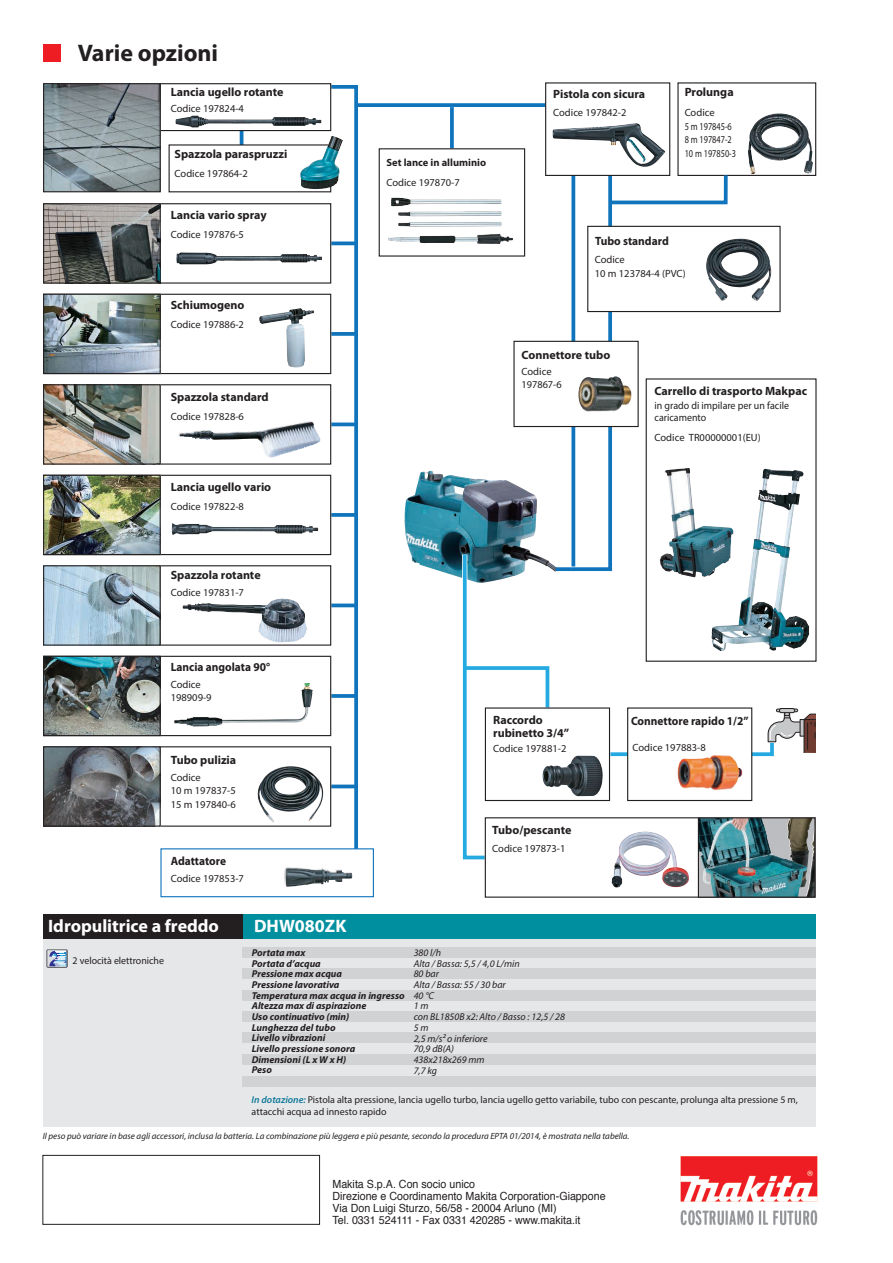
<style>
.page{position:relative;width:893px;height:1263px;background:#fff}
.page>*{position:absolute;margin:0;border:0;box-sizing:border-box;transform-origin:0 0}
.t1{font:700 24px "Myriad Pro";color:#231f20}
.t2{font:700 18px "Myriad Pro";color:#fff}
.t3{font:700 12px/13.5px "Myriad Pro";color:#231f20}
.t4{font:700 12px "Myriad Pro";color:#231f20;scale:.95 1}
.t5{font:11.25px/12px "Helvetica";color:#231f20;scale:.95 1}
.t6{font:10.5px/13.5px "Myriad Pro";color:#231f20}
.t7{font:10.5px/12px "Myriad Pro";color:#231f20;scale:.95 1}
.t8{font:700 10.5px "Myriad Pro";color:#231f20}
.t9{font:10.2px "Myriad Pro";color:#231f20}
.t10{font:italic 700 10.05px/10.6px "Myriad Pro";color:#231f20}
.t11{font:italic 10.05px/10.6px "Myriad Pro";color:#231f20}
.t12{font:9.9px/12px "Myriad Pro";color:#231f20}
.t13{font:italic 9px "Myriad Pro";color:#231f20}
.s1{font-weight:600;font-style:italic;color:#0f7999}
</style>
<div class="page">
<div style="left:42px;top:1155px;width:278px;height:70px;background:#fff;border:1px solid #231f20"></div>
<img style="left:680px;top:1156px;width:138px;height:70px">
<div style="left:43px;top:919px;width:772px;height:207px;background:#e6e7e9"></div>
<div style="left:242px;top:947px;width:573px;height:11px;background:#d1d2d4"></div>
<div style="left:242px;top:968px;width:573px;height:11px;background:#d1d2d4"></div>
<div style="left:242px;top:990px;width:573px;height:10px;background:#d1d2d4"></div>
<div style="left:242px;top:1011px;width:573px;height:11px;background:#d1d2d4"></div>
<div style="left:242px;top:1032px;width:573px;height:11px;background:#d1d2d4"></div>
<div style="left:242px;top:1054px;width:573px;height:11px;background:#d1d2d4"></div>
<div style="left:242px;top:1076px;width:573px;height:11px;background:#d1d2d4"></div>
<div style="left:44px;top:914px;width:261px;height:24px;background:#231f20"></div>
<div style="left:243px;top:914px;width:572px;height:24px;background:#008f9e"></div>
<img style="left:404px;top:471px;width:55px;height:106px">
<svg style="left:360px;top:103px;width:185px;height:4px"></svg>
<svg style="left:450px;top:107px;width:4px;height:41px"></svg>
<svg style="left:328px;top:83px;width:32px;height:765px"></svg>
<svg style="left:331px;top:241px;width:25px;height:4px"></svg>
<svg style="left:331px;top:332px;width:25px;height:4px"></svg>
<svg style="left:331px;top:422px;width:25px;height:4px"></svg>
<svg style="left:331px;top:513px;width:25px;height:4px"></svg>
<svg style="left:331px;top:603px;width:25px;height:4px"></svg>
<svg style="left:331px;top:694px;width:25px;height:4px"></svg>
<hr style="left:331px;top:785px;width:25px;height:3px;background:#1074bc">
<hr style="left:240px;top:129px;width:3px;height:17px;background:#1074bc">
<div style="left:43px;top:83px;width:288px;height:48px;background:#fff;border:1px solid #231f20"></div>
<div style="left:169px;top:144px;width:162px;height:48px;background:#fff;border:1px solid #231f20"></div>
<div style="left:44px;top:44px;width:17px;height:17px;background:#ee1d23"></div>
<div style="left:43px;top:203px;width:288px;height:81px;border:1px solid #231f20"></div>
<div style="left:43px;top:294px;width:288px;height:80px;border:1px solid #231f20"></div>
<div style="left:43px;top:384px;width:288px;height:81px;border:1px solid #231f20"></div>
<div style="left:43px;top:475px;width:288px;height:80px;border:1px solid #231f20"></div>
<div style="left:43px;top:565px;width:288px;height:81px;border:1px solid #231f20"></div>
<div style="left:43px;top:656px;width:288px;height:80px;border:1px solid #231f20"></div>
<div style="left:43px;top:746px;width:288px;height:81px;border:1px solid #231f20"></div>
<div style="left:160px;top:848px;width:214px;height:49px;background:#fff;border:1px solid #1074bc"></div>
<div style="left:379px;top:148px;width:146px;height:109px;border:1px solid #231f20"></div>
<div style="left:545px;top:82px;width:125px;height:94px;background:#fff;border:1px solid #231f20"></div>
<img style="left:45px;top:85px;width:114px;height:105px">
<div style="left:43px;top:83px;width:118px;height:109px;border:1px solid #231f20"></div>
<img style="left:45px;top:205px;width:114px;height:77px">
<div style="left:43px;top:203px;width:118px;height:81px;border:1px solid #231f20"></div>
<img style="left:45px;top:296px;width:114px;height:76px">
<div style="left:43px;top:294px;width:118px;height:80px;border:1px solid #231f20"></div>
<img style="left:45px;top:386px;width:114px;height:77px">
<div style="left:43px;top:384px;width:118px;height:81px;border:1px solid #231f20"></div>
<img style="left:45px;top:477px;width:114px;height:76px">
<div style="left:43px;top:475px;width:118px;height:80px;border:1px solid #231f20"></div>
<img style="left:45px;top:567px;width:114px;height:77px">
<div style="left:43px;top:565px;width:118px;height:81px;border:1px solid #231f20"></div>
<img style="left:45px;top:658px;width:114px;height:76px">
<div style="left:43px;top:656px;width:118px;height:80px;border:1px solid #231f20"></div>
<img style="left:45px;top:748px;width:114px;height:77px">
<div style="left:43px;top:746px;width:118px;height:81px;border:1px solid #231f20"></div>
<img style="left:700px;top:863px;width:113px;height:33px">
<div style="left:698px;top:817px;width:117px;height:81px;border:1px solid #231f20"></div>
<img style="left:175px;top:116px;width:70px;height:11px">
<img style="left:562px;top:123px;width:79px;height:6px">
<img style="left:388px;top:198px;width:71px;height:46px">
<img style="left:752px;top:113px;width:55px;height:16px">
<img style="left:612px;top:863px;width:77px;height:25px">
<img style="left:176px;top:252px;width:95px;height:12px">
<img style="left:300px;top:136px;width:31px;height:53px">
<img style="left:259px;top:308px;width:50px;height:59px">
<img style="left:178px;top:421px;width:132px;height:18px">
<img style="left:172px;top:523px;width:146px;height:12px">
<img style="left:183px;top:599px;width:96px;height:24px">
<img style="left:174px;top:683px;width:139px;height:43px">
<img style="left:258px;top:766px;width:65px;height:56px">
<img style="left:284px;top:867px;width:68px;height:20px">
<svg style="left:459px;top:129px;width:357px;height:734px"></svg>
<img style="left:542px;top:756px;width:61px;height:40px">
<svg style="left:47px;top:949px;width:21px;height:19px"></svg>
<svg style="left:47px;top:949px;width:20px;height:18px"></svg>
<h1 class="t1" style="left:78px;top:37px;width:142px">Varie opzioni</h1>
<p class="t3" style="left:171px;top:85px;width:114px">Lancia ugello rotante</p>
<p class="t6" style="left:171px;top:101px;width:75px">Codice 197824-4</p>
<p class="t3" style="left:175px;top:147px;width:114px">Spazzola paraspruzzi</p>
<p class="t6" style="left:175px;top:167px;width:75px">Codice 197864-2</p>
<p class="t3" style="left:171px;top:208px;width:97px">Lancia vario spray</p>
<p class="t6" style="left:171px;top:228px;width:75px">Codice 197876-5</p>
<p class="t3" style="left:171px;top:298px;width:75px">Schiumogeno</p>
<p class="t6" style="left:171px;top:317px;width:75px">Codice 197886-2</p>
<p class="t3" style="left:171px;top:390px;width:100px">Spazzola standard</p>
<p class="t6" style="left:171px;top:409px;width:75px">Codice 197828-6</p>
<p class="t3" style="left:171px;top:480px;width:102px">Lancia ugello vario</p>
<p class="t6" style="left:171px;top:500px;width:75px">Codice 197822-8</p>
<p class="t3" style="left:171px;top:568px;width:91px">Spazzola rotante</p>
<p class="t6" style="left:171px;top:585px;width:75px">Codice 197831-7</p>
<p class="t4" style="left:171px;top:659px;width:106px">Lancia angolata 90°</p>
<p class="t6" style="left:171px;top:677px;width:42px">Codice<br>198909-9</p>
<p class="t3" style="left:171px;top:752px;width:67px">Tubo pulizia</p>
<p class="t6" style="left:171px;top:770px;width:67px">Codice<br>10 m 197837-5<br>15 m 197840-6</p>
<p class="t4" style="left:171px;top:853px;width:60px">Adattatore</p>
<p class="t6" style="left:171px;top:872px;width:75px">Codice 197853-7</p>
<p class="t8" style="left:386px;top:156px;width:101px">Set lance in alluminio</p>
<p class="t6" style="left:386px;top:176px;width:75px">Codice 197870-7</p>
<p class="t3" style="left:553px;top:86px;width:94px">Pistola con sicura</p>
<p class="t6" style="left:553px;top:105px;width:75px">Codice 197842-2</p>
<p class="t3" style="left:685px;top:85px;width:50px">Prolunga</p>
<p class="t6" style="left:685px;top:106px;width:53px">Codice<br>5 m 197845-6<br>8 m 197847-2<br>10 m 197850-3</p>
<p class="t4" style="left:595px;top:233px;width:79px">Tubo standard</p>
<p class="t6" style="left:595px;top:253px;width:93px">Codice<br>10 m 123784-4 (PVC)</p>
<p class="t3" style="left:522px;top:348px;width:90px">Connettore tubo</p>
<p class="t6" style="left:522px;top:364px;width:42px">Codice<br>197867-6</p>
<p class="t3" style="left:655px;top:384px;width:154px">Carrello di trasporto Makpac</p>
<p class="t7" style="left:655px;top:400px;width:143px">in grado di impilare per un facile caricamento</p>
<p class="t6" style="left:655px;top:431px;width:108px">Codice TR00000001(EU)</p>
<p class="t3" style="left:493px;top:713px;width:78px">Raccordo rubinetto 3/4”</p>
<p class="t4" style="left:631px;top:713px;width:125px">Connettore rapido 1/2”</p>
<p class="t6" style="left:493px;top:741px;width:75px">Codice 197881-2</p>
<p class="t3" style="left:492px;top:823px;width:81px">Tubo/pescante</p>
<p class="t6" style="left:492px;top:841px;width:75px">Codice 197873-1</p>
<p class="t6" style="left:633px;top:740px;width:75px">Codice 197883-8</p>
<h2 class="t2" style="left:48px;top:914px;width:172px">Idropulitrice a freddo</h2>
<p class="t9" style="left:73px;top:954px;width:93px">2 velocità elettroniche</p>
<h2 class="t2" style="left:254px;top:914px;width:94px">DHW080ZK</h2>
<p class="t10" style="left:252px;top:947px;width:154px">Portata max<br>Portata d’acqua<br>Pressione max acqua<br>Pressione lavorativa<br>Temperatura max acqua in ingresso<br>Altezza max di aspirazione<br>Uso continuativo (min)<br>Lunghezza del tubo<br>Livello vibrazioni<br>Livello pressione sonora<br>Dimensioni (L x W x H)<br>Peso</p>
<p class="t11" style="left:414px;top:947px;width:153px">380 l/h<br>Alta / Bassa: 5,5 / 4,0 L/min<br>80 bar<br>Alta / Bassa: 55 / 30 bar<br>40 °C<br>1 m<br>con BL1850B x2: Alto / Basso : 12,5 / 28<br>5 m<br>2,5 m/s² o inferiore<br>70,9 dB(A)<br>438x218x269 mm<br>7,7 kg</p>
<p class="t12" style="left:252px;top:1093px;width:548px"><span class="s1">In dotazione:</span> Pistola alta pressione, lancia ugello turbo, lancia ugello getto variabile, tubo con pescante, prolunga alta pressione 5 m, attacchi acqua ad innesto rapido</p>
<p class="t13" style="left:43px;top:1130px;width:588px">Il peso può variare in base agli accessori, inclusa la batteria. La combinazione più leggera e più pesante, secondo la procedura EPTA 01/2014, è mostrata nella tabella.</p>
<p class="t5" style="left:332px;top:1179px;width:289px">Makita S.p.A. Con socio unico<br>Direzione e Coordinamento Makita Corporation-Giappone Via Don Luigi Sturzo, 56/58 - 20004 Arluno (MI)<br>Tel. 0331 524111 - Fax 0331 420285 - www.makita.it</p>
</div>
